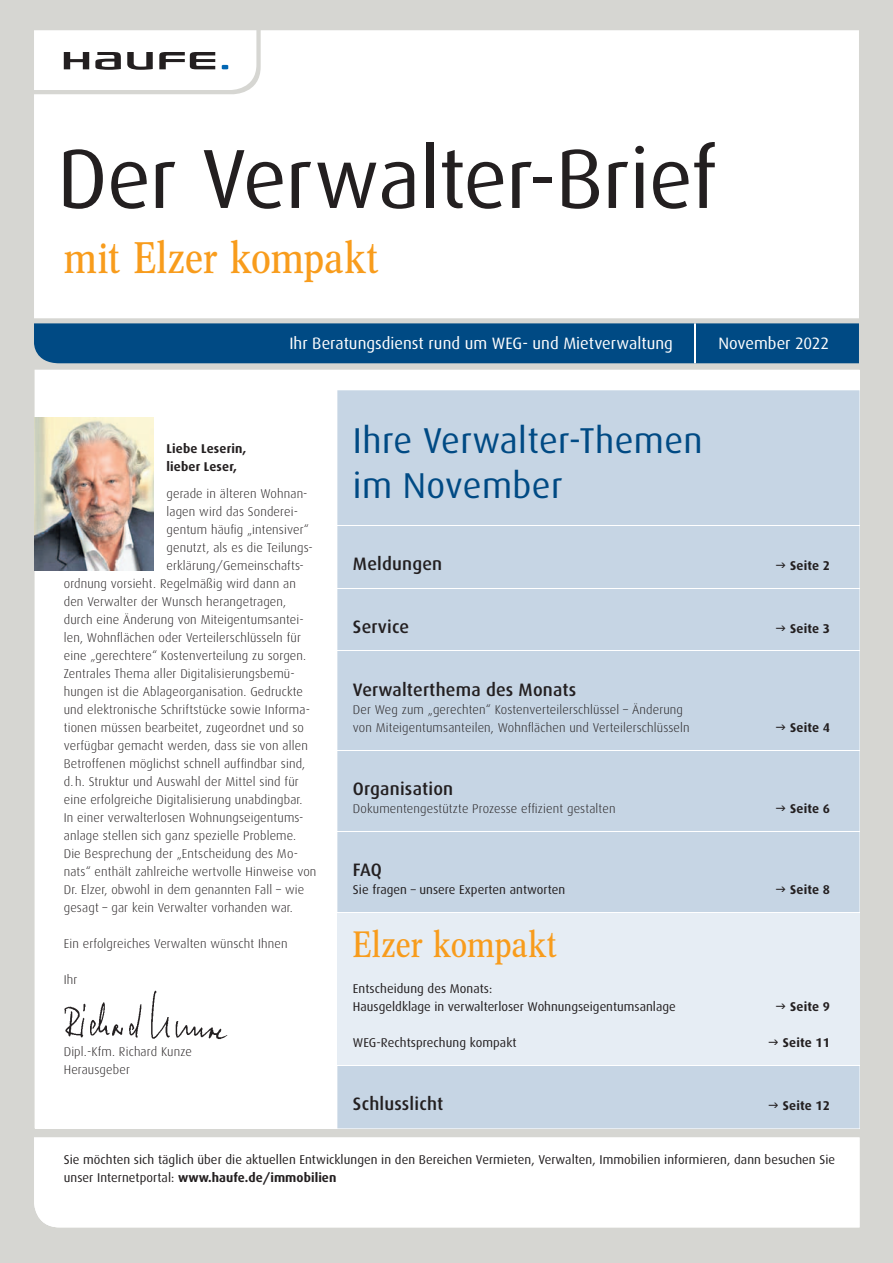
<style>
.page{position:relative;width:893px;height:1263px;background:#d6d6d2}
.page>*{position:absolute;margin:0;border:0;box-sizing:border-box;transform-origin:0 0}
.t1{font:84px "Dax";letter-spacing:-.01em;color:#231f20}
.t2{font:43.35px "Concorde Nova";letter-spacing:.005em;color:#f89c1c}
.t3{font:36px/45px "Dax";letter-spacing:.01em;color:#004a84}
.t4{font:36px "Concorde Nova";letter-spacing:.005em;color:#f89c1c}
.t5{font:500 18px "Dax";letter-spacing:.01em;color:#231f20}
.t6{font:16.5px "Dax";color:#fff}
.t7{font:300 12.75px/18px "Dax";letter-spacing:.01em;color:#231f20}
.t8{font:12.75px/18px "Dax";letter-spacing:.005em;color:#231f20}
.t9{font:700 12.75px/18px "Dax";letter-spacing:.01em;color:#231f20}
.s1{font-weight:700}
</style>
<div class="page">
<svg style="left:34px;top:30px;width:825px;height:288px"></svg>
<svg style="left:34px;top:1137px;width:825px;height:90px"></svg>
<div style="left:35px;top:370px;width:824px;height:758px;background:#fff"></div>
<div style="left:34px;top:323px;width:825px;height:40px;background:#004a84"></div>
<hr style="left:694px;top:323px;width:2px;height:40px;background:#fff">
<div style="left:337px;top:390px;width:522px;height:522px;background:#c6d5e4"></div>
<div style="left:337px;top:912px;width:522px;height:153px;background:#e6edf4"></div>
<svg style="left:34px;top:30px;width:222px;height:60px"></svg>
<hr style="left:328px;top:525px;width:531px;height:1px;background:#fff">
<hr style="left:328px;top:588px;width:531px;height:1px;background:#fff">
<hr style="left:328px;top:651px;width:531px;height:1px;background:#fff">
<hr style="left:328px;top:750px;width:531px;height:1px;background:#fff">
<hr style="left:328px;top:831px;width:531px;height:1px;background:#fff">
<hr style="left:328px;top:912px;width:531px;height:1px;background:#fff">
<img style="left:34px;top:417px;width:120px;height:153px">
<img style="left:64px;top:990px;width:164px;height:50px">
<svg style="left:776px;top:563px;width:9px;height:5px"></svg>
<svg style="left:776px;top:626px;width:9px;height:5px"></svg>
<svg style="left:776px;top:725px;width:9px;height:5px"></svg>
<svg style="left:776px;top:806px;width:9px;height:5px"></svg>
<svg style="left:776px;top:887px;width:9px;height:5px"></svg>
<div style="left:337px;top:1066px;width:522px;height:62px;background:#c6d5e4"></div>
<h1 class="t1" style="left:57px;top:130px;width:661px">Der Verwalter-Brief</h1>
<h2 class="t2" style="left:64px;top:233px;width:316px">mit Elzer kompakt</h2>
<p class="t6" style="left:289px;top:333px;width:385px">Ihr Beratungsdienst rund um WEG- und Mietverwaltung</p>
<p class="t6" style="left:718px;top:333px;width:112px">November 2022</p>
<p class="t9" style="left:166px;top:440px;width:81px">Liebe Leserin, lieber Leser,</p>
<p class="t7" style="left:166px;top:485px;width:143px">gerade in älteren Wohnan-</p>
<p class="t7" style="left:166px;top:503px;width:133px">lagen wird das Sonderei-</p>
<p class="t7" style="left:166px;top:521px;width:144px">gentum häufig „intensiver“</p>
<p class="t7" style="left:166px;top:539px;width:148px">genutzt, als es die Teilungs-</p>
<p class="t7" style="left:166px;top:557px;width:139px">erklärung/Gemeinschafts-</p>
<p class="t7" style="left:64px;top:575px;width:234px">ordnung vorsieht. Regelmäßig wird dann an</p>
<p class="t7" style="left:64px;top:593px;width:224px">den Verwalter der Wunsch herangetragen,</p>
<p class="t7" style="left:64px;top:611px;width:241px">durch eine Änderung von Miteigentumsantei-</p>
<p class="t7" style="left:64px;top:629px;width:239px">len, Wohnflächen oder Verteilerschlüsseln für</p>
<p class="t7" style="left:64px;top:647px;width:244px">eine „gerechtere“ Kostenverteilung zu sorgen.</p>
<p class="t7" style="left:64px;top:665px;width:232px">Zentrales Thema aller Digitalisierungsbemü-</p>
<p class="t7" style="left:64px;top:683px;width:241px">hungen ist die Ablageorganisation. Gedruckte</p>
<p class="t7" style="left:64px;top:701px;width:248px">und elektronische Schriftstücke sowie Informa-</p>
<p class="t7" style="left:64px;top:719px;width:242px">tionen müssen bearbeitet, zugeordnet und so</p>
<p class="t7" style="left:64px;top:737px;width:246px">verfügbar gemacht werden, dass sie von allen</p>
<p class="t7" style="left:64px;top:755px;width:243px">Betroffenen möglichst schnell auffindbar sind,</p>
<p class="t7" style="left:64px;top:773px;width:236px">d. h. Struktur und Auswahl der Mittel sind für</p>
<p class="t7" style="left:64px;top:791px;width:240px">eine erfolgreiche Digitalisierung unabdingbar.</p>
<p class="t7" style="left:64px;top:809px;width:241px">In einer verwalterlosen Wohnungseigentums-</p>
<p class="t7" style="left:64px;top:827px;width:234px">anlage stellen sich ganz spezielle Probleme.</p>
<p class="t7" style="left:64px;top:845px;width:236px">Die Besprechung der „Entscheidung des Mo-</p>
<p class="t7" style="left:64px;top:863px;width:254px">nats“ enthält zahlreiche wertvolle Hinweise von</p>
<p class="t7" style="left:64px;top:881px;width:242px">Dr. Elzer, obwohl in dem genannten Fall – wie</p>
<p class="t7" style="left:64px;top:899px;width:231px">gesagt – gar kein Verwalter vorhanden war.</p>
<p class="t7" style="left:64px;top:935px;width:225px">Ein erfolgreiches Verwalten wünscht Ihnen</p>
<p class="t7" style="left:64px;top:971px;width:15px">Ihr</p>
<p class="t7" style="left:64px;top:1043px;width:130px">Dipl.-Kfm. Richard Kunze<br>Herausgeber</p>
<h3 class="t3" style="left:353px;top:419px;width:351px">Ihre Verwalter-Themen im November</h3>
<h3 class="t5" style="left:353px;top:554px;width:91px">Meldungen</h3>
<p class="t9" style="left:790px;top:557px;width:41px">Seite 2</p>
<h3 class="t5" style="left:353px;top:617px;width:58px">Service</h3>
<p class="t9" style="left:790px;top:620px;width:41px">Seite 3</p>
<h3 class="t5" style="left:353px;top:680px;width:225px">Verwalterthema des Monats</h3>
<p class="t7" style="left:353px;top:701px;width:338px">Der Weg zum „gerechten“ Kostenverteilerschlüssel – Änderung von Miteigentumsanteilen, Wohnflächen und Verteilerschlüsseln</p>
<p class="t9" style="left:790px;top:719px;width:41px">Seite 4</p>
<h3 class="t5" style="left:353px;top:779px;width:102px">Organisation</h3>
<p class="t7" style="left:353px;top:800px;width:264px">Dokumentengestützte Prozesse effizient gestalten</p>
<p class="t9" style="left:790px;top:800px;width:41px">Seite 6</p>
<h3 class="t5" style="left:353px;top:860px;width:31px">FAQ</h3>
<p class="t8" style="left:353px;top:881px;width:214px">Sie fragen – unsere Experten antworten</p>
<p class="t9" style="left:790px;top:881px;width:41px">Seite 8</p>
<h3 class="t4" style="left:353px;top:924px;width:205px">Elzer kompakt</h3>
<p class="t8" style="left:353px;top:980px;width:324px">Entscheidung des Monats:<br>Hausgeldklage in verwalterloser Wohnungseigentumsanlage</p>
<p class="t9" style="left:790px;top:998px;width:41px">Seite 9</p>
<p class="t8" style="left:353px;top:1034px;width:165px">WEG-Rechtsprechung kompakt</p>
<p class="t9" style="left:783px;top:1034px;width:49px">Seite 11</p>
<h3 class="t5" style="left:353px;top:1094px;width:92px">Schlusslicht</h3>
<p class="t9" style="left:783px;top:1097px;width:49px">Seite 12</p>
<p class="t8" style="left:64px;top:1151px;width:773px">Sie möchten sich täglich über die aktuellen Entwicklungen in den Bereichen Vermieten, Verwalten, Immobilien informieren, dann besuchen Sie unser Internetportal: <span class="s1">www.haufe.de/immobilien</span></p>
</div>
